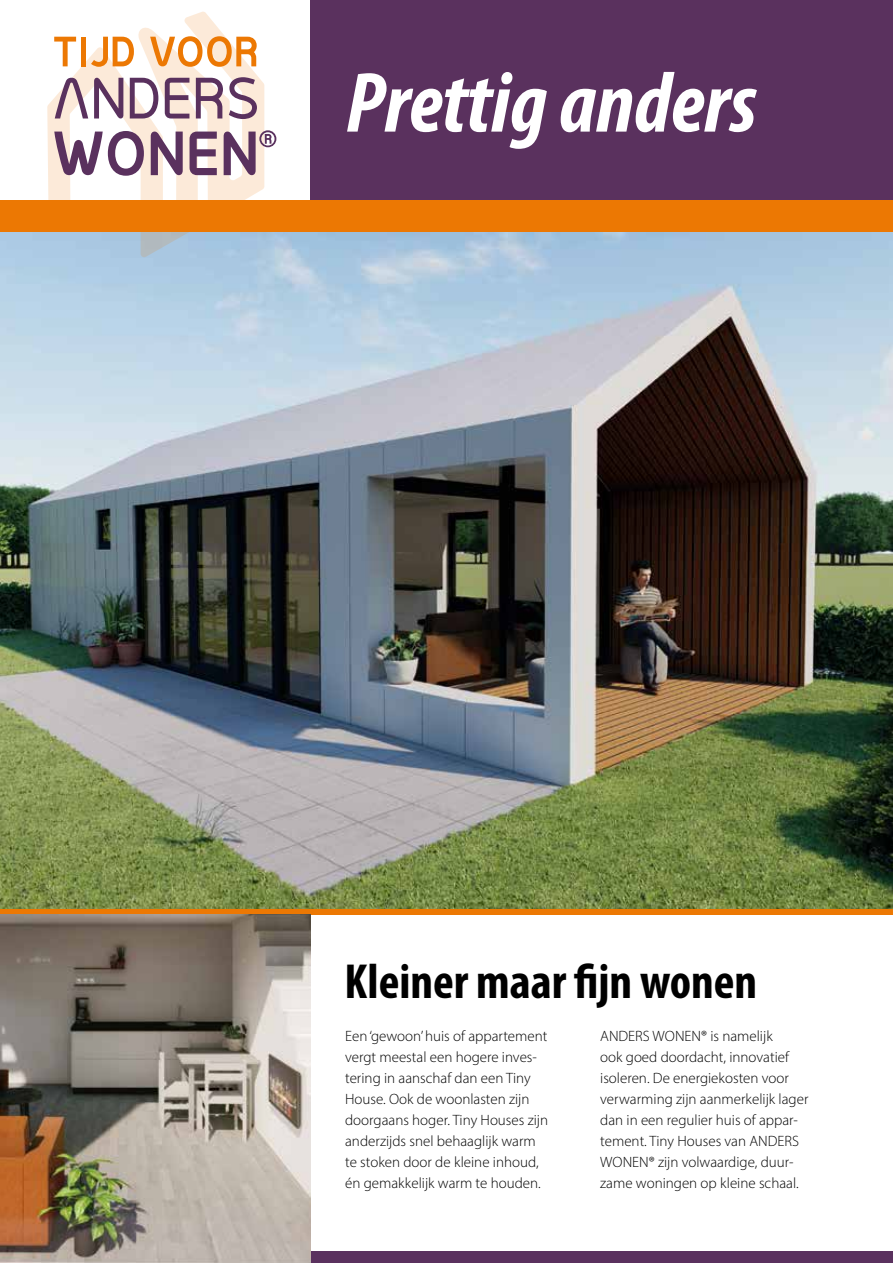
<style>
.page{position:relative;width:893px;height:1263px;background:#fff}
.page>*{position:absolute;margin:0;border:0;box-sizing:border-box;transform-origin:0 0}
.t1{font:italic 700 condensed 86.25px "Myriad Pro";color:#fff}
.t2{font:700 condensed 49.5px "Myriad Pro";color:#000}
.t3{font:300 15px/21px "Myriad Pro";color:#000}
</style>
<div class="page">
<div style="left:310px;top:0;width:583px;height:202px;background:#5a315e"></div>
<div style="left:0;top:200px;width:893px;height:32px;background:#ec7803"></div>
<div style="left:0;top:1251px;width:893px;height:12px;background:#5a315e"></div>
<img style="left:0;top:232px;width:893px;height:677px">
<svg style="left:47px;top:11px;width:217px;height:247px"></svg>
<div style="left:0;top:909px;width:893px;height:6px;background:#ec7803"></div>
<img style="left:0;top:915px;width:310px;height:348px">
<svg style="left:55px;top:78px;width:33px;height:40px"></svg>
<svg style="left:94px;top:78px;width:29px;height:40px"></svg>
<svg style="left:130px;top:78px;width:28px;height:40px"></svg>
<svg style="left:165px;top:78px;width:24px;height:40px"></svg>
<svg style="left:196px;top:78px;width:27px;height:40px"></svg>
<svg style="left:229px;top:77px;width:28px;height:42px"></svg>
<svg style="left:54px;top:131px;width:90px;height:45px"></svg>
<svg style="left:151px;top:132px;width:32px;height:43px"></svg>
<svg style="left:190px;top:132px;width:27px;height:43px"></svg>
<svg style="left:224px;top:130px;width:52px;height:45px"></svg>
<svg style="left:54px;top:37px;width:22px;height:29px"></svg>
<div style="left:81px;top:37px;width:5px;height:29px;background:#ec7803"></div>
<svg style="left:91px;top:37px;width:43px;height:30px"></svg>
<svg style="left:150px;top:36px;width:107px;height:31px"></svg>
<h1 class="t1" style="left:346px;top:49px;width:413px">Prettig anders</h1>
<h2 class="t2" style="left:344px;top:950px;width:414px">Kleiner maar fijn wonen</h2>
<p class="t3" style="left:345px;top:1025px;width:204px">Een ‘gewoon’ huis of appartement vergt meestal een hogere inves&shy;tering in aanschaf dan een Tiny<br>House. Ook de woonlasten zijn doorgaans hoger. Tiny Houses zijn anderzijds snel behaaglijk warm te stoken door de kleine inhoud, én gemakkelijk warm te houden.</p>
<p class="t3" style="left:600px;top:1025px;width:210px">ANDERS WONEN® is namelijk<br>ook goed doordacht, innovatief isoleren. De energiekosten voor verwarming zijn aanmerkelijk lager dan in een regulier huis of appar&shy;tement. Tiny Houses van ANDERS<br>WONEN® zijn volwaardige, duur&shy;zame woningen op kleine schaal.</p>
</div>
